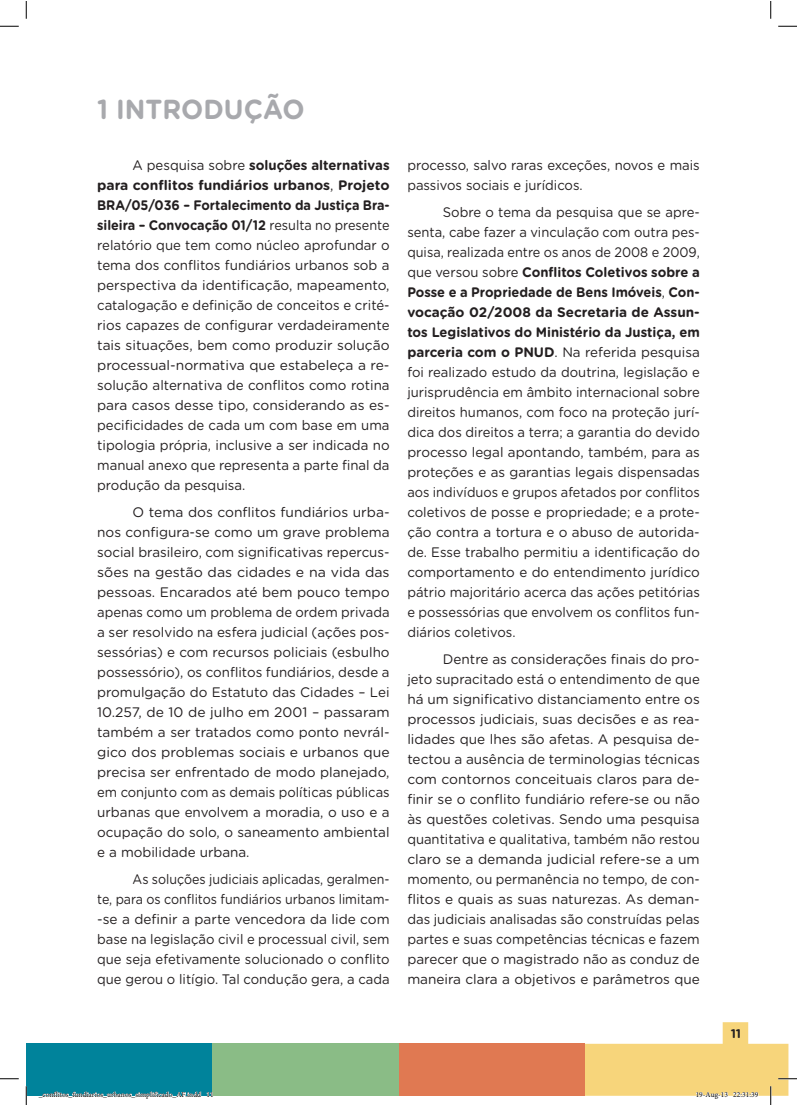
<style>
.page{position:relative;width:797px;height:1105px;background:#fff}
.page>*{position:absolute;margin:0;border:0;box-sizing:border-box;transform-origin:0 0}
.t1{font:700 27.5px "Gotham Rounded";color:#a8a9ad;scale:.95 1}
.t2{font:13.75px/20px "Gotham Rounded";color:#231f20;text-align:justify}
.t3{font:13.75px/20px "Gotham Rounded";color:#231f20;text-align:justify;scale:.95 1}
.t4{font:13.75px/20px "Gotham Rounded";color:#231f20;text-align:justify;scale:.96 1}
.t5{font:13.75px/20px "Gotham Rounded";color:#231f20;text-align:justify;scale:.91 1}
.t6{font:700 12.5px "Gotham Rounded";color:#231f20}
.t7{font:7.5px "Minion Pro";color:#000}
.s1{font-weight:700}
</style>
<div class="page">
<div style="left:26px;top:1044px;width:186px;height:52px;background:#00839b"></div>
<div style="left:398px;top:1044px;width:186px;height:52px;background:#e07952"></div>
<div style="left:212px;top:1044px;width:186px;height:52px;background:#8abc86"></div>
<svg style="left:0;top:25px;width:19px;height:2px"></svg>
<svg style="left:778px;top:25px;width:18px;height:2px"></svg>
<svg style="left:0;top:1078px;width:19px;height:1px"></svg>
<svg style="left:25px;top:1px;width:2px;height:18px"></svg>
<svg style="left:25px;top:1086px;width:2px;height:19px"></svg>
<svg style="left:770px;top:1px;width:1px;height:18px"></svg>
<svg style="left:42px;top:1091px;width:171px;height:5px"></svg>
<svg style="left:584px;top:1022px;width:212px;height:83px"></svg>
<h1 class="t1" style="left:97px;top:89px;width:220px">1 INTRODUÇÃO</h1>
<p class="t4" style="left:97px;top:154px;width:306px;text-indent:35px">A pesquisa sobre <span class="s1">soluções alternativas para conflitos fundiários urbanos</span>, <span class="s1">Projeto BRA/05/036 – Fortalecimento da Justiça Bra&shy;sileira – Convocação 01/12</span> resulta no presente relatório que tem como núcleo aprofundar o tema dos conflitos fundiários urbanos sob a perspectiva da identificação, mapeamento, catalogação e definição de conceitos e crité&shy;rios capazes de configurar verdadeiramente tais situações, bem como produzir solução processual-normativa que estabeleça a re&shy;solução alternativa de conflitos como rotina para casos desse tipo, considerando as es&shy;pecificidades de cada um com base em uma tipologia própria, inclusive a ser indicada no manual anexo que representa a parte final da produção da pesquisa.</p>
<p class="t2" style="left:97px;top:501px;width:294px;text-indent:35px">O tema dos conflitos fundiários urba&shy;nos configura-se como um grave problema social brasileiro, com significativas repercus&shy;sões na gestão das cidades e na vida das pessoas. Encarados até bem pouco tempo apenas como um problema de ordem privada a ser resolvido na esfera judicial (ações pos&shy;sessórias) e com recursos policiais (esbulho possessório), os conflitos fundiários, desde a promulgação do Estatuto das Cidades – Lei 10.257, de 10 de julho em 2001 – passaram também a ser tratados como ponto nevrál&shy;gico dos problemas sociais e urbanos que precisa ser enfrentado de modo planejado, em conjunto com as demais políticas públicas urbanas que envolvem a moradia, o uso e a ocupação do solo, o saneamento ambiental e a mobilidade urbana.</p>
<p class="t5" style="left:97px;top:868px;width:323px;text-indent:35px">As soluções judiciais aplicadas, geralmen&shy;te, para os conflitos fundiários urbanos limitam--se a definir a parte vencedora da lide com base na legislação civil e processual civil, sem que seja efetivamente solucionado o conflito que gerou o litígio. Tal condução gera, a cada</p>
<p class="t4" style="left:407px;top:154px;width:306px">processo, salvo raras exceções, novos e mais passivos sociais e jurídicos.</p>
<p class="t3" style="left:407px;top:201px;width:309px;text-indent:35px">Sobre o tema da pesquisa que se apre&shy;senta, cabe fazer a vinculação com outra pes&shy;quisa, realizada entre os anos de 2008 e 2009, que versou sobre <span class="s1">Conflitos Coletivos sobre a Posse e a Propriedade de Bens Imóveis</span>, <span class="s1">Con&shy;vocação 02/2008 da Secretaria de Assun&shy;tos Legislativos do Ministério da Justiça, em parceria com o PNUD</span>. Na referida pesquisa foi realizado estudo da doutrina, legislação e jurisprudência em âmbito internacional sobre direitos humanos, com foco na proteção jurí&shy;dica dos direitos a terra; a garantia do devido processo legal apontando, também, para as proteções e as garantias legais dispensadas aos indivíduos e grupos afetados por conflitos coletivos de posse e propriedade; e a prote&shy;ção contra a tortura e o abuso de autorida&shy;de. Esse trabalho permitiu a identificação do comportamento e do entendimento jurídico pátrio majoritário acerca das ações petitórias e possessórias que envolvem os conflitos fun&shy;diários coletivos.</p>
<p class="t2" style="left:407px;top:648px;width:294px;text-indent:35px">Dentre as considerações finais do pro&shy;jeto supracitado está o entendimento de que há um significativo distanciamento entre os processos judiciais, suas decisões e as rea&shy;lidades que lhes são afetas. A pesquisa de&shy;tectou a ausência de terminologias técnicas com contornos conceituais claros para de&shy;finir se o conflito fundiário refere-se ou não às questões coletivas. Sendo uma pesquisa quantitativa e qualitativa, também não restou claro se a demanda judicial refere-se a um momento, ou permanência no tempo, de con&shy;flitos e quais as suas naturezas. As deman&shy;das judiciais analisadas são construídas pelas partes e suas competências técnicas e fazem parecer que o magistrado não as conduz de maneira clara a objetivos e parâmetros que</p>
<p class="t6" style="left:730px;top:1024px;width:12px">11</p>
<p class="t7" style="left:39px;top:1090px;width:176px">_conflitos_fundiarios_urbanos_simplificado_AF.indd 11</p>
<p class="t7" style="left:695px;top:1090px;width:64px">19-Aug-13 22:31:39</p>
</div>
